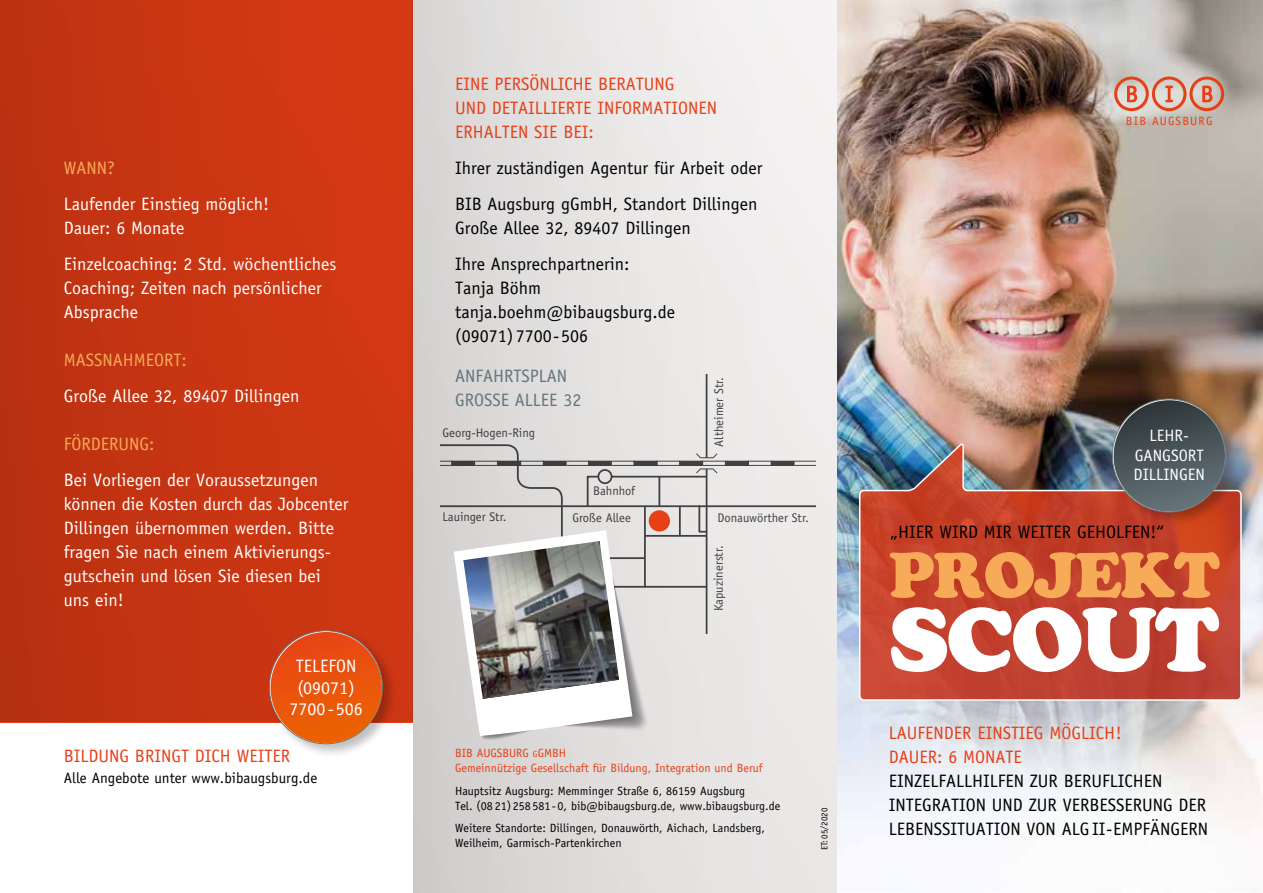
<style>
.page{position:relative;width:1263px;height:893px;background:#fff}
.page>*{position:absolute;margin:0;border:0;box-sizing:border-box;transform-origin:0 0}
.t1{font:900 88.5px "Cooper";letter-spacing:-.025em;color:#fff}
.t2{font:900 63px "Cooper";letter-spacing:-.015em;color:#f7aa58}
.t3{font:18px/24px "Officina Sans";color:#fff}
.t4{font:18px/24px "Officina Sans";color:#000}
.t5{font:18px/24px "Officina Sans";color:#e73f16}
.t6{font:18px "Officina Sans";color:#f7aa58}
.t7{font:18px/24px "Officina Sans";color:#65757e}
.t8{font:16.5px/19.5px "Officina Sans";color:#fff;text-align:center}
.t9{font:15px "Officina Sans";color:#000}
.t10{font:12.6px "Officina Sans";color:#000}
.t11{font:12px/15px "Officina Sans";color:#000}
.t12{font:12px/15px "Officina Sans";color:#e73f16}
.t13{font:12px "Officina Sans";letter-spacing:.1em;color:#e73f16}
.t14{font:9px "Officina Sans";color:#000}
.s1{font-size:9px}
</style>
<div class="page">
<div style="left:412px;top:0;width:426px;height:893px;background:linear-gradient(to right,#d6d4d3,#f3f1f0)"></div>
<svg style="left:794px;top:461px;width:21px;height:5px"></svg>
<hr style="left:680px;top:461px;width:22px;height:4px;background:#424140">
<hr style="left:634px;top:461px;width:23px;height:4px;background:#414040">
<hr style="left:771px;top:461px;width:23px;height:4px;background:#434242">
<hr style="left:726px;top:461px;width:22px;height:4px;background:#424141">
<hr style="left:440px;top:505px;width:375px;height:2px;background:#000">
<hr style="left:706px;top:469px;width:1px;height:165px;background:#000">
<hr style="left:706px;top:375px;width:1px;height:83px;background:#000">
<svg style="left:695px;top:452px;width:23px;height:7px"></svg>
<svg style="left:695px;top:468px;width:23px;height:6px"></svg>
<hr style="left:612px;top:476px;width:94px;height:2px;background:#000">
<hr style="left:658px;top:477px;width:2px;height:29px;background:#000">
<hr style="left:679px;top:507px;width:2px;height:29px;background:#000">
<svg style="left:697px;top:504px;width:11px;height:29px"></svg>
<hr style="left:562px;top:586px;width:145px;height:2px;background:#000">
<hr style="left:645px;top:535px;width:62px;height:2px;background:#000">
<img style="left:838px;top:0;width:425px;height:845px">
<div style="left:649px;top:510px;width:21px;height:21px;background:#e73f16;border-radius:50%"></div>
<svg style="left:440px;top:443px;width:210px;height:298px;background:#d5d3d3"></svg>
<img style="left:463px;top:541px;width:156px;height:158px">
<div style="left:0;top:0;width:412px;height:723px;background:linear-gradient(to right,#ba3111,#d43913)"></div>
<svg style="left:1114px;top:77px;width:110px;height:34px;background:#d9a392"></svg>
<svg style="left:858px;top:444px;width:384px;height:257px;background:#b84939"></svg>
<div style="left:1110px;top:396px;width:130px;height:131px;background:#000;opacity:.25"></div>
<div style="left:1113px;top:400px;width:112px;height:112px;background:linear-gradient(to bottom,#313a3c,#67757a);border-radius:56px"></div>
<div style="left:267px;top:628px;width:130px;height:130px;background:#000;opacity:.25"></div>
<svg style="left:269px;top:631px;width:113px;height:113px"></svg>
<div style="left:271px;top:632px;width:111px;height:111px;background:linear-gradient(to bottom,#e84618,#ec6301);border-radius:56px"></div>
<p class="t6" style="left:64px;top:158px;width:53px">WANN?</p>
<p class="t3" style="left:64px;top:192px;width:207px">Laufender Einstieg möglich!<br>Dauer: 6 Monate</p>
<p class="t3" style="left:64px;top:252px;width:274px">Einzelcoaching: 2 Std. wöchentliches<br>Coaching; Zeiten nach persönlicher<br>Absprache</p>
<p class="t6" style="left:64px;top:350px;width:125px">MASSNAHMEORT:</p>
<p class="t3" style="left:64px;top:384px;width:237px">Große Allee 32, 89407 Dillingen</p>
<p class="t6" style="left:64px;top:434px;width:92px">FÖRDERUNG:</p>
<p class="t3" style="left:64px;top:468px;width:286px">Bei Vorliegen der Voraussetzungen können die Kosten durch das Jobcenter<br>Dillingen übernommen werden. Bitte fragen Sie nach einem Aktivierungs&shy;gutschein und lösen Sie diesen bei uns ein!</p>
<p class="t3" style="left:289px;top:655px;width:75px;line-height:21.5px;text-align:center">TELEFON (09071)<br>7700-506</p>
<p class="t5" style="left:64px;top:744px;width:228px">BILDUNG BRINGT DICH WEITER</p>
<p class="t9" style="left:64px;top:769px;width:255px">Alle Angebote unter www.bibaugsburg.de</p>
<p class="t5" style="left:455px;top:72px;width:264px">EINE PERSÖNLICHE BERATUNG<br>UND DETAILLIERTE INFORMATIONEN<br>ERHALTEN SIE BEI:</p>
<p class="t4" style="left:455px;top:150px;width:309px;line-height:36px">Ihrer zuständigen Agentur für Arbeit oder<br>BIB Augsburg gGmbH, Standort Dillingen</p>
<p class="t4" style="left:455px;top:210px;width:237px;line-height:36px">Große Allee 32, 89407 Dillingen<br>Ihre Ansprechpartnerin:</p>
<p class="t4" style="left:455px;top:276px;width:222px">Tanja Böhm tanja.boehm@bibaugsburg.de (09071) 7700-506</p>
<p class="t7" style="left:455px;top:364px;width:128px">ANFAHRTSPLAN<br>GROSSE ALLEE 32</p>
<p class="t10" style="left:711px;top:447px;width:71px;rotate:-90deg">Altheimer Str.</p>
<p class="t10" style="left:442px;top:425px;width:94px">Georg-Hogen-Ring</p>
<p class="t10" style="left:593px;top:483px;width:44px">Bahnhof</p>
<p class="t10" style="left:442px;top:510px;width:66px">Lauinger Str.</p>
<p class="t10" style="left:572px;top:511px;width:60px">Große Allee</p>
<p class="t10" style="left:717px;top:510px;width:93px">Donauwörther Str.</p>
<p class="t10" style="left:711px;top:611px;width:67px;rotate:-90deg">Kapuzinerstr.</p>
<p class="t12" style="left:455px;top:746px;width:309px">BIB AUGSBURG <span class="s1">G</span>GMBH<br>Gemeinnützige Gesellschaft für Bildung, Integration und Beruf</p>
<p class="t11" style="left:455px;top:783px;width:327px">Hauptsitz Augsburg: Memminger Straße 6, 86159 Augsburg<br>Tel. (08 21) 258 581- 0, bib@bibaugsburg.de, www.bibaugsburg.de</p>
<p class="t11" style="left:455px;top:821px;width:312px">Weitere Standorte: Dillingen, Donauwörth, Aichach, Landsberg,<br>Weilheim, Garmisch-Partenkirchen</p>
<p class="t14" style="left:819px;top:850px;width:44px;rotate:-90deg">ET: 05/2020</p>
<p class="t13" style="left:1126px;top:114px;width:88px">BIB AUGSBURG</p>
<p class="t8" style="left:1133px;top:426px;width:73px">LEHR-<br>GANGSORT<br>DILLINGEN</p>
<p class="t4" style="left:891px;top:519px;width:274px">„HIER WIRD MIR WEITER GEHOLFEN!“</p>
<h2 class="t2" style="left:889px;top:537px;width:333px">PROJEKT</h2>
<h1 class="t1" style="left:889px;top:586px;width:333px">SCOUT</h1>
<p class="t5" style="left:889px;top:720px;width:235px">LAUFENDER EINSTIEG MÖGLICH!<br>DAUER: 6 MONATE</p>
<p class="t4" style="left:889px;top:768px;width:321px">EINZELFALLHILFEN ZUR BERUFLICHEN<br>INTEGRATION UND ZUR VERBESSERUNG DER<br>LEBENSSITUATION VON ALG II-EMPFÄNGERN</p>
</div>
